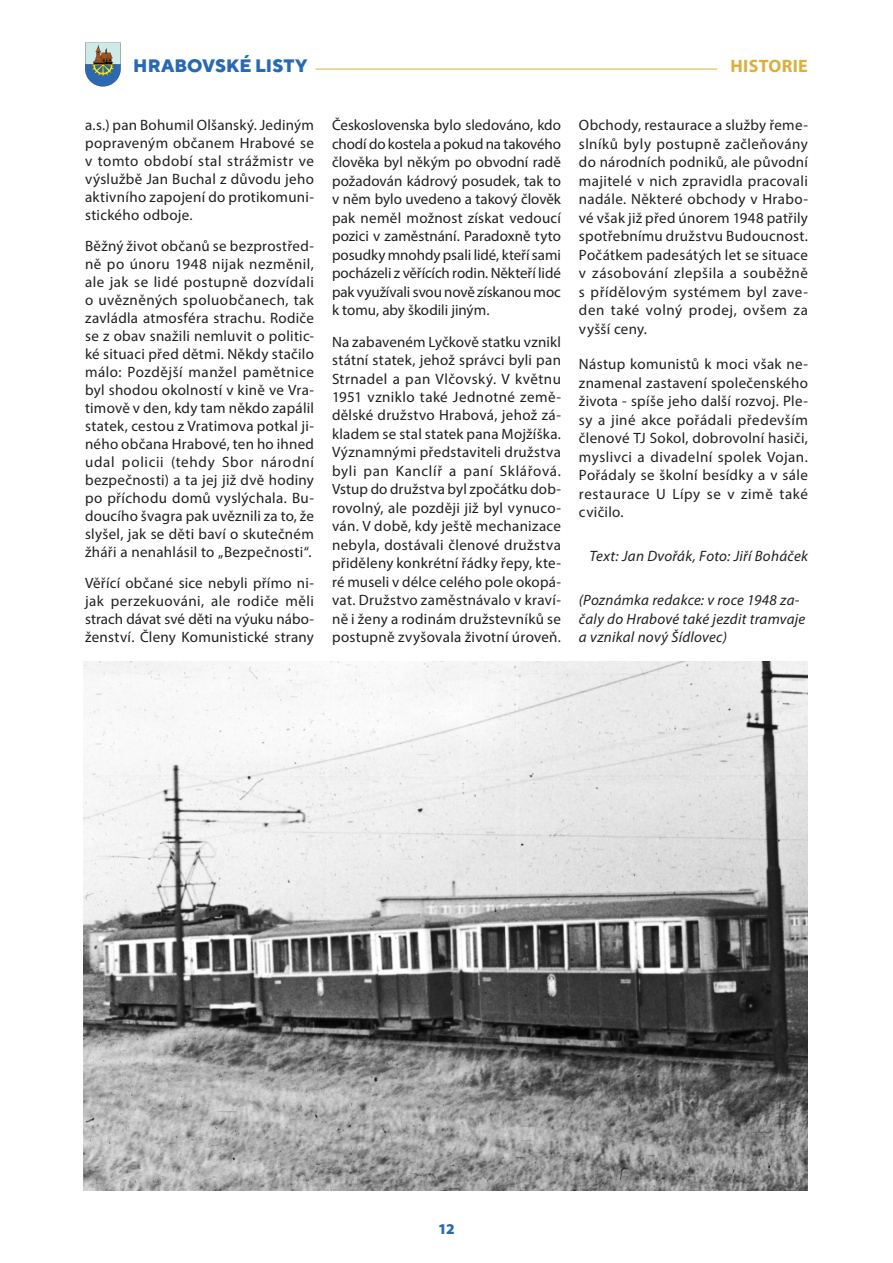
<style>
.page{position:relative;width:893px;height:1263px;background:#fff}
.page>*{position:absolute;margin:0;border:0;box-sizing:border-box;transform-origin:0 0}
.t1{font:800 18px "TT Norms";letter-spacing:.005em;color:#2869b3}
.t2{font:700 18px "Myriad Pro";letter-spacing:.02em;color:#dbaf3b}
.t3{font:15px/18.5px "Myriad Pro";letter-spacing:.02em;color:#231f20;text-align:justify}
.t4{font:italic 15px/18.5px "Myriad Pro";letter-spacing:.02em;color:#231f20}
.t5{font:900 15px "Myriad Pro";color:#2869b3}
</style>
<div class="page">
<svg style="left:85px;top:43px;width:36px;height:43px;background:#8aa1a6"></svg>
<hr style="left:315px;top:69px;width:402px;height:1px;background:#dbaf3b">
<img style="left:84px;top:661px;width:724px;height:530px">
<p class="t1" style="left:133px;top:54px;width:176px">HRABOVSKÉ LISTY</p>
<p class="t2" style="left:730px;top:54px;width:79px">HISTORIE</p>
<p class="t3" style="left:85px;top:116px;width:230px;line-height:18px">a.s.) pan Bohumil Olšanský. Jediným popraveným občanem Hrabové se v tomto období stal strážmistr ve výslužbě Jan Buchal z důvodu jeho aktivního zapojení do protikomuni&shy;stického odboje.</p>
<p class="t3" style="left:85px;top:237px;width:230px;line-height:18px">Běžný život občanů se bezprostřed&shy;ně po únoru 1948 nijak nezměnil, ale jak se lidé postupně dozvídali o uvězněných spoluobčanech, tak zavládla atmosféra strachu. Rodiče se z obav snažili nemluvit o politic&shy;ké situaci před dětmi. Někdy stačilo málo: Pozdější manžel pamětnice byl shodou okolností v kině ve Vra&shy;timově v den, kdy tam někdo zapálil statek, cestou z Vratimova potkal ji&shy;ného občana Hrabové, ten ho ihned udal policii (tehdy Sbor národní bezpečnosti) a ta jej již dvě hodiny po příchodu domů vyslýchala. Bu&shy;doucího švagra pak uvěznili za to, že slyšel, jak se děti baví o skutečném žháři a nenahlásil to „Bezpečnosti“.</p>
<p class="t3" style="left:85px;top:574px;width:230px;line-height:18px">Věřící občané sice nebyli přímo ni&shy;jak perzekuováni, ale rodiče měli strach dávat své děti na výuku nábo&shy;ženství. Členy Komunistické strany</p>
<p class="t3" style="left:332px;top:116px;width:230px">Československa bylo sledováno, kdo chodí do kostela a pokud na takového člověka byl někým po obvodní radě požadován kádrový posudek, tak to v něm bylo uvedeno a takový člověk pak neměl možnost získat vedoucí pozici v zaměstnání. Paradoxně tyto posudky mnohdy psali lidé, kteří sami pocházeli z věřících rodin. Někteří lidé pak využívali svou nově získanou moc k tomu, aby škodili jiným.</p>
<p class="t3" style="left:332px;top:332px;width:230px">Na zabaveném Lyčkově statku vznikl státní statek, jehož správci byli pan Strnadel a pan Vlčovský. V květnu 1951 vzniklo také Jednotné země&shy;dělské družstvo Hrabová, jehož zá&shy;kladem se stal statek pana Mojžíška.<br>Významnými představiteli družstva byli pan Kanclíř a paní Sklářová.<br>Vstup do družstva byl zpočátku dob&shy;rovolný, ale později již byl vynuco&shy;ván. V době, kdy ještě mechanizace nebyla, dostávali členové družstva přiděleny konkrétní řádky řepy, kte&shy;ré museli v délce celého pole okopá&shy;vat. Družstvo zaměstnávalo v kraví&shy;ně i ženy a rodinám družstevníků se postupně zvyšovala životní úroveň.</p>
<p class="t3" style="left:579px;top:116px;width:230px">Obchody, restaurace a služby řeme&shy;slníků byly postupně začleňovány do národních podniků, ale původní majitelé v nich zpravidla pracovali nadále. Některé obchody v Hrabo&shy;vé však již před únorem 1948 patřily spotřebnímu družstvu Budoucnost.<br>Počátkem padesátých let se situace v zásobování zlepšila a souběžně s přídělovým systémem byl zave&shy;den také volný prodej, ovšem za vyšší ceny.</p>
<p class="t3" style="left:579px;top:355px;width:230px">Nástup komunistů k moci však ne&shy;znamenal zastavení společenského života - spíše jeho další rozvoj. Ple&shy;sy a jiné akce pořádali především členové TJ Sokol, dobrovolní hasiči, myslivci a divadelní spolek Vojan.<br>Pořádaly se školní besídky a v sále restaurace U Lípy se v zimě také cvičilo.</p>
<p class="t4" style="left:589px;top:547px;width:220px">Text: Jan Dvořák, Foto: Jiří Boháček</p>
<p class="t4" style="left:579px;top:591px;width:228px">(Poznámka redakce: v roce 1948 za&shy;čaly do Hrabové také jezdit tramvaje a vznikal nový Šídlovec)</p>
<p class="t5" style="left:438px;top:1220px;width:18px">12</p>
</div>
